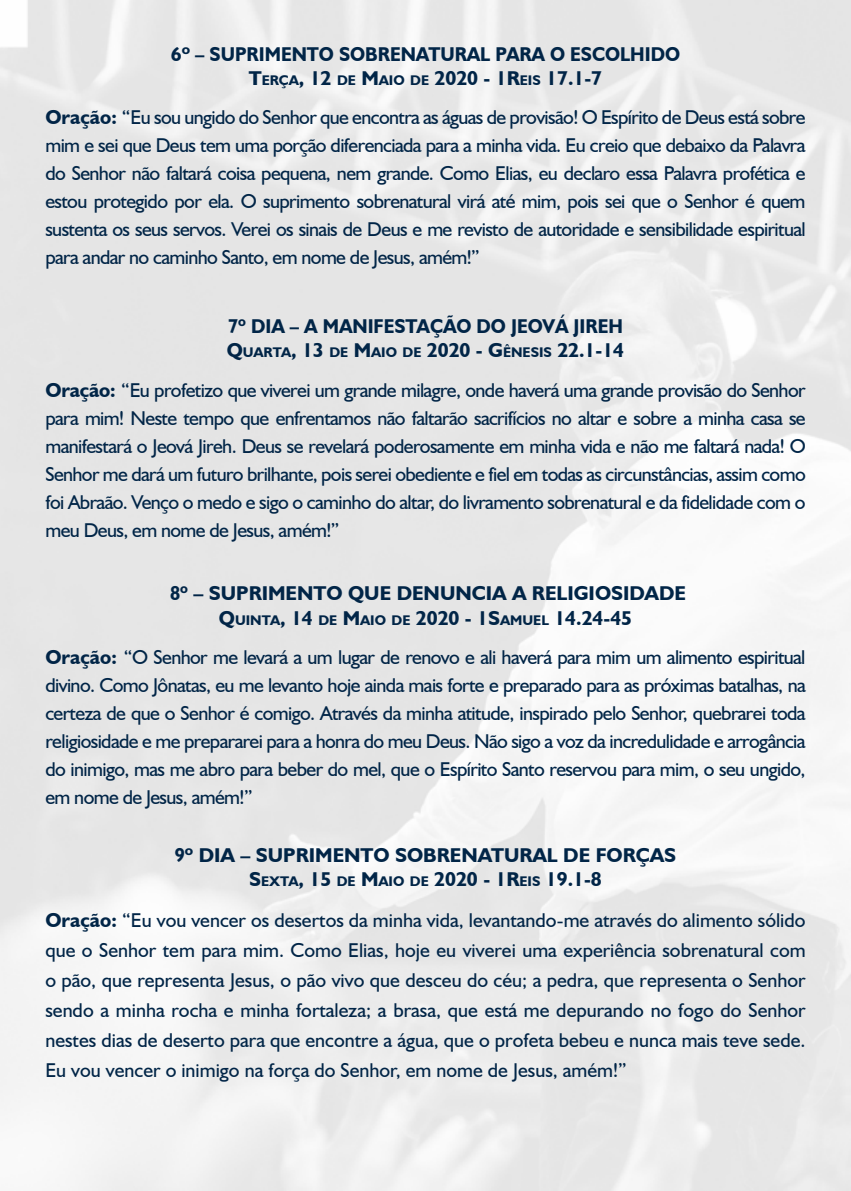
<style>
.page{position:relative;width:851px;height:1191px;background:#fff}
.page>*{position:absolute;margin:0;border:0;box-sizing:border-box;transform-origin:0 0}
.t1{font:20px/28px "Humanist 521 BT";letter-spacing:-.03em;color:#012547;text-align:justify}
.t2{font:700 20px/24px "Humanist 521 BT";color:#012547;text-align:center;scale:.93 1}
.t3{font:700 20px/24px "Humanist 521 BT";color:#012547;text-align:center}
.s1{font-style:inherit}
.s2{font-size:14px}
.s3{font-weight:700}
</style>
<div class="page">
<p class="t3" style="left:171px;top:41px;width:510px">6º – SUPRIMENTO SOBRENATURAL PARA O ESCOLHIDO<br><span class="s1">T</span><span class="s2">ERÇA</span><span class="s1">, 12</span> <span class="s2">DE</span> <span class="s1">M</span><span class="s2">AIO DE</span> <span class="s1">2020 - 1R</span><span class="s2">EIS</span> <span class="s1">17.1-7</span></p>
<p class="t1" style="left:45px;top:103px;width:761px"><span class="s3">Oração:</span> “Eu sou ungido do Senhor que encontra as águas de provisão! O Espírito de Deus está sobre mim e sei que Deus tem uma porção diferenciada para a minha vida. Eu creio que debaixo da Palavra do Senhor não faltará coisa pequena, nem grande. Como Elias, eu declaro essa Palavra profética e estou protegido por ela. O suprimento sobrenatural virá até mim, pois sei que o Senhor é quem sustenta os seus servos. Verei os sinais de Deus e me revisto de autoridade e sensibilidade espiritual para andar no caminho Santo, em nome de Jesus, amém!”</p>
<p class="t2" style="left:227px;top:314px;width:429px;text-align:left">7º DIA – A MANIFESTAÇÃO DO JEOVÁ JIREH<br><span class="s1">Q</span><span class="s2">UARTA</span><span class="s1">, 13</span> <span class="s2">DE</span> <span class="s1">M</span><span class="s2">AIO DE</span> <span class="s1">2020 - G</span><span class="s2">ÊNESIS</span> <span class="s1">22.1-14</span></p>
<p class="t1" style="left:45px;top:375px;width:761px"><span class="s3">Oração:</span> “Eu profetizo que viverei um grande milagre, onde haverá uma grande provisão do Senhor para mim! Neste tempo que enfrentamos não faltarão sacrifícios no altar e sobre a minha casa se manifestará o Jeová Jireh. Deus se revelará poderosamente em minha vida e não me faltará nada! O Senhor me dará um futuro brilhante, pois serei obediente e fiel em todas as circunstâncias, assim como foi Abraão. Venço o medo e sigo o caminho do altar, do livramento sobrenatural e da fidelidade com o meu Deus, em nome de Jesus, amém!”</p>
<p class="t2" style="left:170px;top:581px;width:556px">8º – SUPRIMENTO QUE DENUNCIA A RELIGIOSIDADE<br><span class="s1">Q</span><span class="s2">UINTA</span><span class="s1">, 14</span> <span class="s2">DE</span> <span class="s1">M</span><span class="s2">AIO DE</span> <span class="s1">2020 - 1S</span><span class="s2">AMUEL</span> <span class="s1">14.24-45</span></p>
<p class="t1" style="left:45px;top:642px;width:761px"><span class="s3">Oração:</span> “O Senhor me levará a um lugar de renovo e ali haverá para mim um alimento espiritual divino. Como Jônatas, eu me levanto hoje ainda mais forte e preparado para as próximas batalhas, na certeza de que o Senhor é comigo. Através da minha atitude, inspirado pelo Senhor, quebrarei toda religiosidade e me prepararei para a honra do meu Deus. Não sigo a voz da incredulidade e arrogância do inimigo, mas me abro para beber do mel, que o Espírito Santo reservou para mim, o seu ungido, em nome de Jesus, amém!”</p>
<p class="t2" style="left:175px;top:842px;width:540px">9º DIA – SUPRIMENTO SOBRENATURAL DE FORÇAS<br><span class="s1">S</span><span class="s2">EXTA</span><span class="s1">, 15</span> <span class="s2">DE</span> <span class="s1">M</span><span class="s2">AIO DE</span> <span class="s1">2020 - 1R</span><span class="s2">EIS</span> <span class="s1">19.1-8</span></p>
<p class="t1" style="left:45px;top:905px;width:761px;line-height:30px"><span class="s3">Oração:</span> “Eu vou vencer os desertos da minha vida, levantando-me através do alimento sólido que o Senhor tem para mim. Como Elias, hoje eu viverei uma experiência sobrenatural com o pão, que representa Jesus, o pão vivo que desceu do céu; a pedra, que representa o Senhor sendo a minha rocha e minha fortaleza; a brasa, que está me depurando no fogo do Senhor nestes dias de deserto para que encontre a água, que o profeta bebeu e nunca mais teve sede.<br>Eu vou vencer o inimigo na força do Senhor, em nome de Jesus, amém!”</p>
</div>
